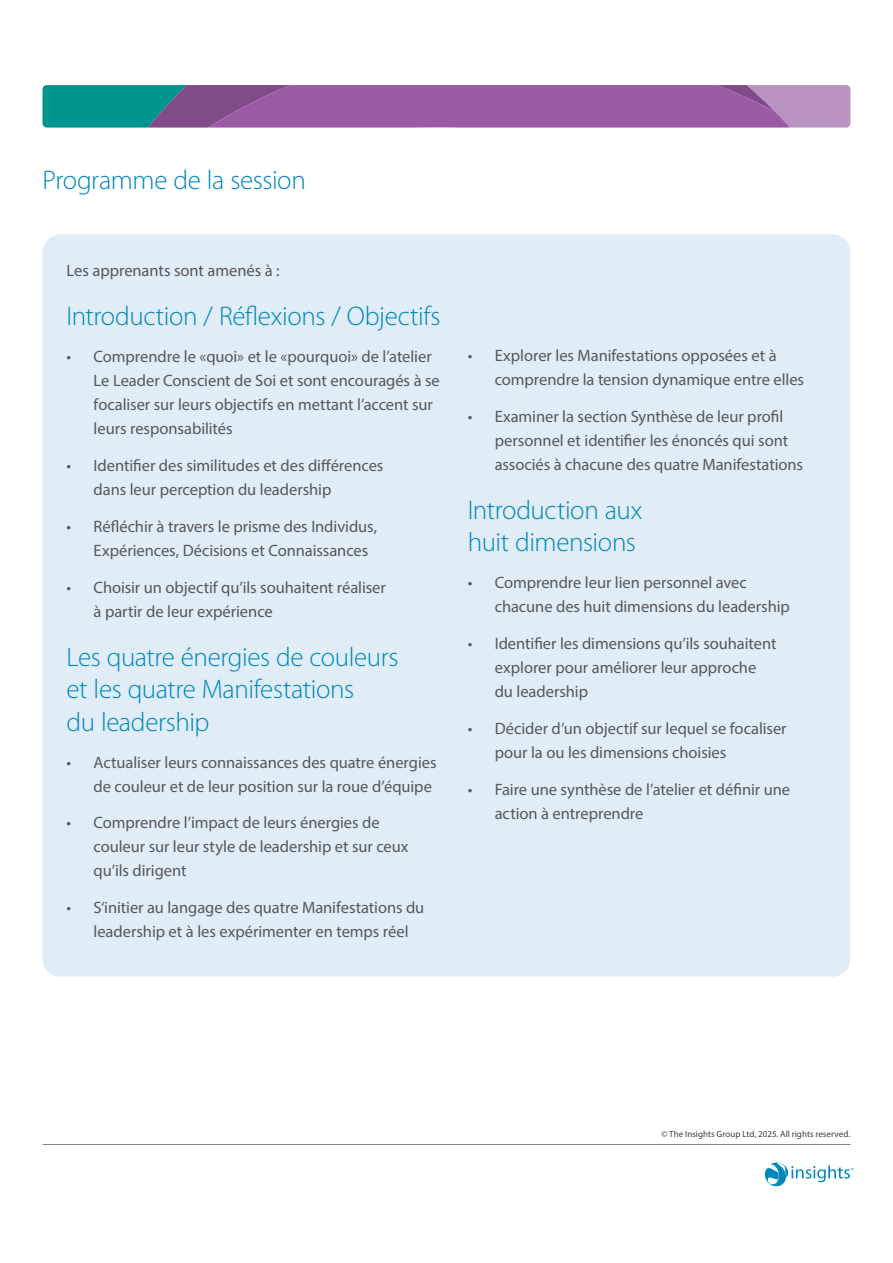
<style>
.page{position:relative;width:893px;height:1263px;background:#fff}
.page>*{position:absolute;margin:0;border:0;box-sizing:border-box;transform-origin:0 0}
.t1{font:300 27px/32.4px "Myriad Pro";letter-spacing:-.015em;color:#0087bb}
.t2{font:16.5px/24px "Myriad Pro";letter-spacing:-.005em;color:#57585a}
.t3{font:9px "Myriad Pro";letter-spacing:.005em;color:#3e3e3f}
</style>
<div class="page">
<div style="left:43px;top:234px;width:807px;height:743px;background:#e0edf6;border-radius:18px"></div>
<hr style="left:43px;top:1144px;width:807px;height:1px;background:#808285">
<svg style="left:765px;top:1162px;width:89px;height:24px"></svg>
<svg style="left:43px;top:85px;width:807px;height:43px;background:#8469a2"></svg>
<h1 class="t1" style="left:43px;top:163px;width:265px">Programme de la session</h1>
<p class="t2" style="left:67px;top:258px;width:214px">Les apprenants sont amenés à :</p>
<h1 class="t1" style="left:67px;top:300px;width:375px">Introduction / Réflexions / Objectifs</h1>
<p class="t2" style="left:94px;top:344px;width:348px;text-indent:-27px">• Comprendre le «quoi» et le «pourquoi» de l’atelier Le Leader Conscient de Soi et sont encouragés à se focaliser sur leurs objectifs en mettant l’accent sur leurs responsabilités</p>
<p class="t2" style="left:94px;top:453px;width:291px;text-indent:-27px">• Identifier des similitudes et des différences dans leur perception du leadership</p>
<p class="t2" style="left:94px;top:514px;width:285px;text-indent:-27px">• Réfléchir à travers le prisme des Individus,<br>Expériences, Décisions et Connaissances</p>
<p class="t2" style="left:94px;top:575px;width:294px;text-indent:-27px">• Choisir un objectif qu’ils souhaitent réaliser à partir de leur expérience</p>
<h1 class="t1" style="left:67px;top:640px;width:334px">Les quatre énergies de couleurs et les quatre Manifestations<br>du leadership</h1>
<p class="t2" style="left:67px;top:750px;width:371px;text-align:right">• Actualiser leurs connaissances des quatre énergies de couleur et de leur position sur la roue d’équipe</p>
<p class="t2" style="left:94px;top:810px;width:316px;text-indent:-27px">• Comprendre l’impact de leurs énergies de couleur sur leur style de leadership et sur ceux qu’ils dirigent</p>
<p class="t2" style="left:94px;top:895px;width:332px;text-indent:-27px">• S‘initier au langage des quatre Manifestations du leadership et à les expérimenter en temps réel</p>
<p class="t2" style="left:495px;top:343px;width:311px;text-indent:-27px">• Explorer les Manifestations opposées et à comprendre la tension dynamique entre elles</p>
<p class="t2" style="left:495px;top:404px;width:310px;text-indent:-27px">• Examiner la section Synthèse de leur profil personnel et identifier les énoncés qui sont associés à chacune des quatre Manifestations</p>
<h1 class="t1" style="left:468px;top:494px;width:176px">Introduction aux huit dimensions</h1>
<p class="t2" style="left:495px;top:570px;width:297px;text-indent:-27px">• Comprendre leur lien personnel avec chacune des huit dimensions du leadership</p>
<p class="t2" style="left:495px;top:631px;width:283px;text-indent:-27px">• Identifier les dimensions qu’ils souhaitent explorer pour améliorer leur approche du leadership</p>
<p class="t2" style="left:495px;top:716px;width:293px;text-indent:-27px">• Décider d’un objectif sur lequel se focaliser pour la ou les dimensions choisies</p>
<p class="t2" style="left:495px;top:777px;width:297px;text-indent:-27px">• Faire une synthèse de l’atelier et définir une action à entreprendre</p>
<p class="t3" style="left:661px;top:1129px;width:191px">© The Insights Group Ltd, 2025. All rights reserved.</p>
</div>
